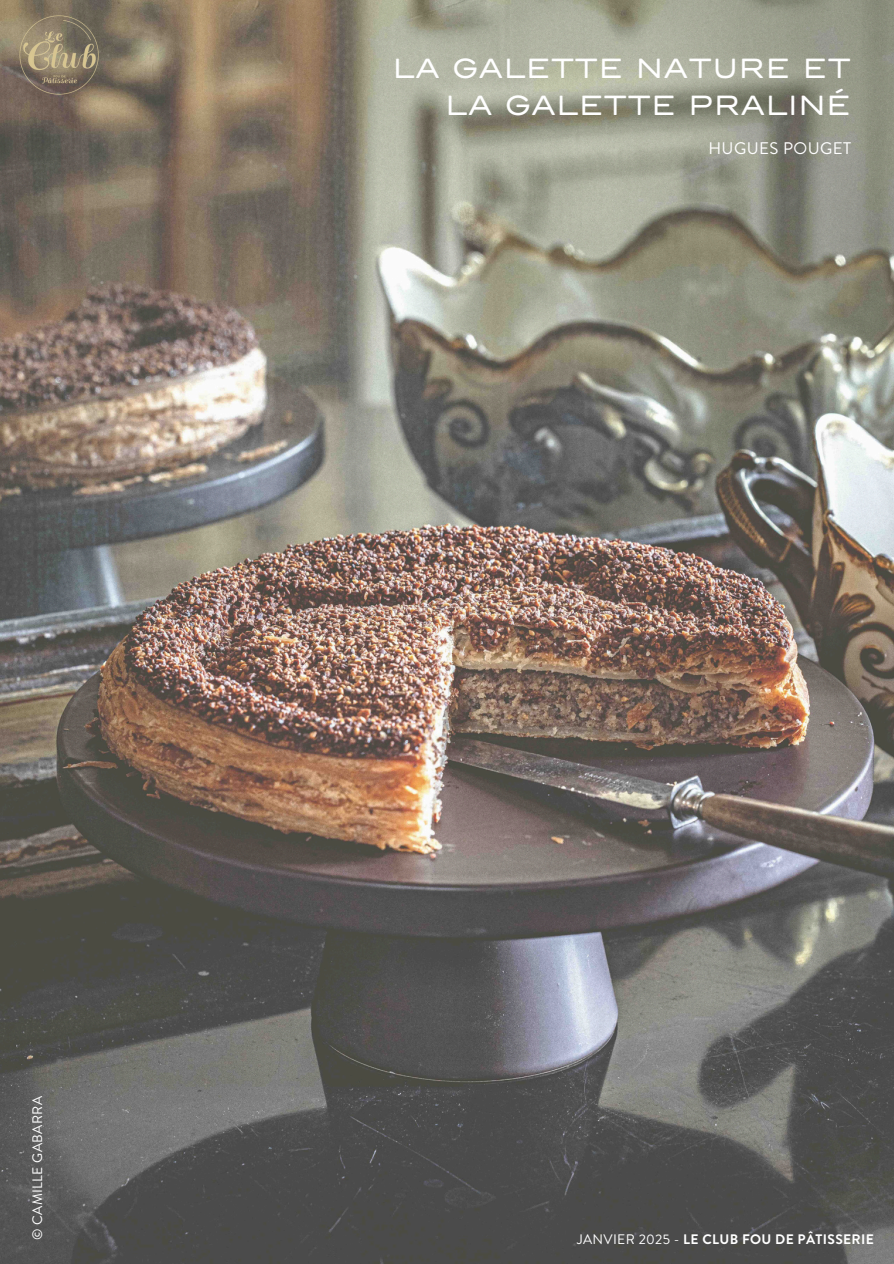
<style>
.page{position:relative;width:894px;height:1264px;background:#fff}
.page>*{position:absolute;margin:0;border:0;box-sizing:border-box;transform-origin:0 0}
.t1{font:27px/37.2px "Trio Grotesk";color:#fff;text-align:right}
.t2{font:16.8px "Brandon Grotesque";letter-spacing:.025em;color:#fff}
.t3{font:700 13.8px "Brandon Grotesque";letter-spacing:.025em;color:#fff}
.t4{font:13.8px "Brandon Grotesque";letter-spacing:.025em;color:#fff}
.s1{font-weight:400}
</style>
<div class="page">
<img style="left:0;top:0;width:893px;height:1263px">
<img style="left:14px;top:10px;width:89px;height:89px">
<p class="t1" style="left:392px;top:51px;width:460px">LA GALETTE NATURE ET<br>LA GALETTE PRALINÉ</p>
<p class="t2" style="left:708px;top:136px;width:144px">HUGUES POUGET</p>
<h2 class="t4" style="left:28px;top:1239px;width:145px;rotate:-90deg">© CAMILLE GABARRA</h2>
<h1 class="t3" style="left:577px;top:1229px;width:298px"><span class="s1">JANVIER 2025 -</span> LE CLUB FOU DE PÂTISSERIE</h1>
</div>
